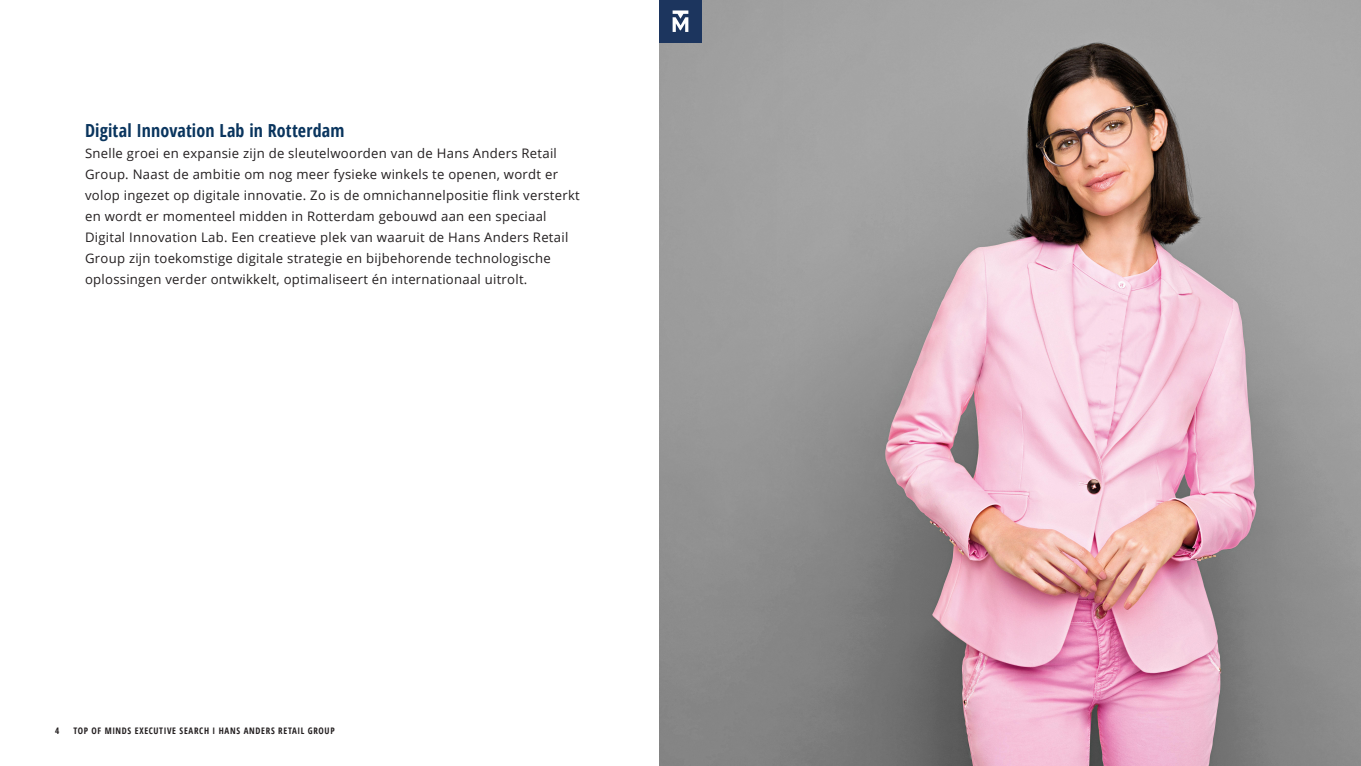
<style>
.page{position:relative;width:1361px;height:766px;background:#fff}
.page>*{position:absolute;margin:0;border:0;box-sizing:border-box;transform-origin:0 0}
.t1{font:700 condensed 18px "Open Sans";letter-spacing:.01em;color:#0a355e}
.t2{font:13.12px/21px "Open Sans";letter-spacing:.02em;color:#231f20}
.t3{font:700 condensed 9px "Open Sans";letter-spacing:.07em;color:#231f20}
</style>
<div class="page">
<img style="left:659px;top:0;width:702px;height:765px">
<div style="left:659px;top:0;width:43px;height:43px;background:#1c355e"></div>
<svg style="left:672px;top:10px;width:16px;height:22px"></svg>
<p class="t1" style="left:85px;top:117px;width:261px">Digital Innovation Lab in Rotterdam</p>
<p class="t2" style="left:85px;top:142px;width:496px">Snelle groei en expansie zijn de sleutelwoorden van de Hans Anders Retail Group. Naast de ambitie om nog meer fysieke winkels te openen, wordt er volop ingezet op digitale innovatie. Zo is de omnichannelpositie flink versterkt en wordt er momenteel midden in Rotterdam gebouwd aan een speciaal Digital Innovation Lab. Een creatieve plek van waaruit de Hans Anders Retail Group zijn toekomstige digitale strategie en bijbehorende technologische oplossingen verder ontwikkelt, optimaliseert én internationaal uitrolt.</p>
<p class="t3" style="left:55px;top:724px;width:6px">4</p>
<p class="t3" style="left:73px;top:724px;width:263px">TOP OF MINDS EXECUTIVE SEARCH I HANS ANDERS RETAIL GROUP</p>
</div>
